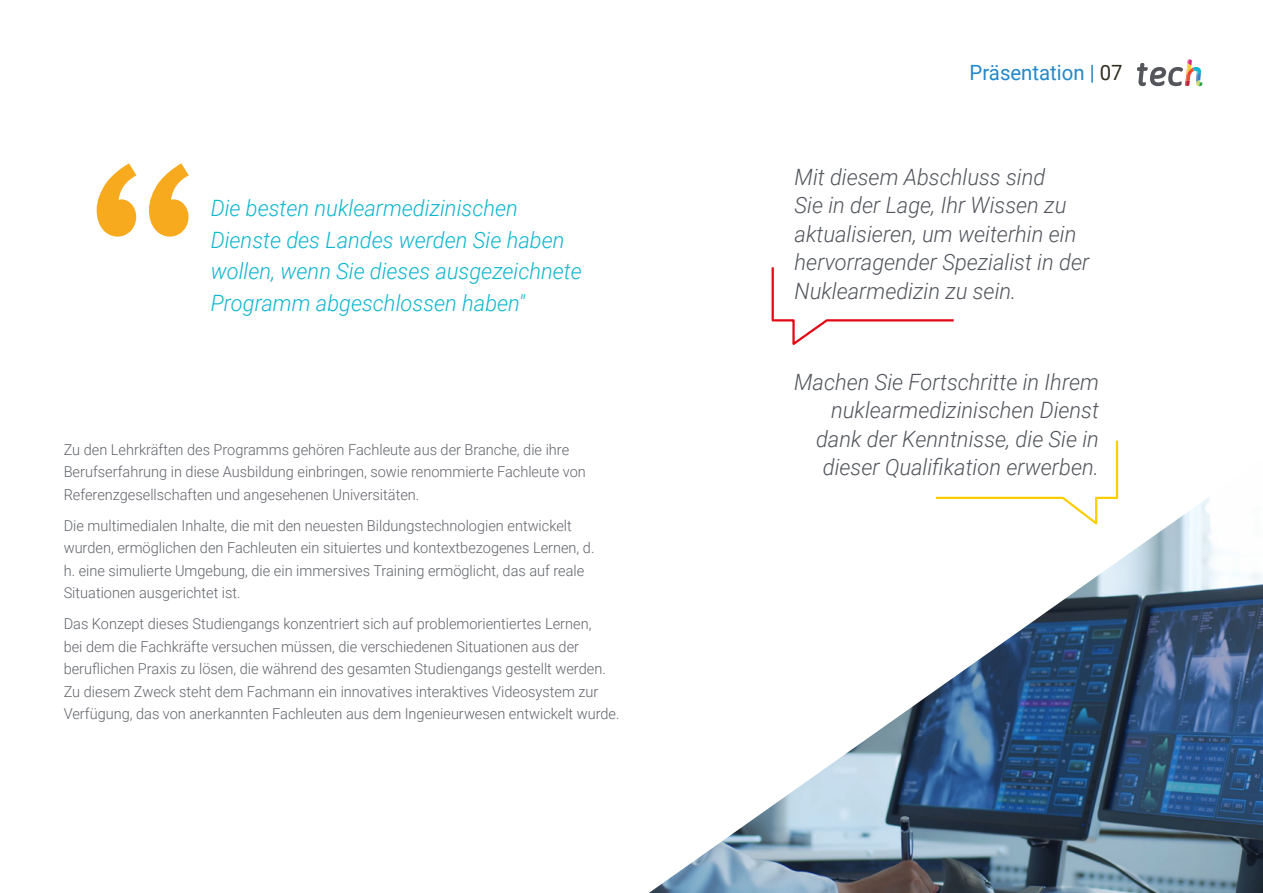
<style>
.page{position:relative;width:1263px;height:893px;background:#fff}
.page>*{position:absolute;margin:0;border:0;box-sizing:border-box;transform-origin:0 0}
.t1{font:italic 300 22.5px/28.5px "Roboto";color:#52555b;text-align:right}
.t2{font:italic 300 22.5px/31.5px "Roboto";color:#0fb6cf}
.t3{font:21px "Roboto";color:#2488c9}
.t4{font:300 15px/22.5px "Roboto";color:#61646a}
.s1{color:#1580c3}
.s2{color:#312e20}
</style>
<div class="page">
<svg style="left:97px;top:163px;width:92px;height:74px"></svg>
<svg style="left:1115px;top:440px;width:4px;height:19px"></svg>
<img style="left:649px;top:459px;width:614px;height:434px">
<svg style="left:771px;top:267px;width:183px;height:78px"></svg>
<svg style="left:1137px;top:60px;width:65px;height:27px"></svg>
<h1 class="t2" style="left:211px;top:192px;width:373px">Die besten nuklearmedizinischen Dienste des Landes werden Sie haben wollen, wenn Sie dieses ausgezeichnete Programm abgeschlossen haben"</h1>
<p class="t4" style="left:64px;top:438px;width:524px">Zu den Lehrkräften des Programms gehören Fachleute aus der Branche, die ihre<br>Berufserfahrung in diese Ausbildung einbringen, sowie renommierte Fachleute von<br>Referenzgesellschaften und angesehenen Universitäten.</p>
<p class="t4" style="left:64px;top:514px;width:532px">Die multimedialen Inhalte, die mit den neuesten Bildungstechnologien entwickelt wurden, ermöglichen den Fachleuten ein situiertes und kontextbezogenes Lernen, d. h. eine simulierte Umgebung, die ein immersives Training ermöglicht, das auf reale Situationen ausgerichtet ist.</p>
<p class="t4" style="left:64px;top:612px;width:557px">Das Konzept dieses Studiengangs konzentriert sich auf problemorientiertes Lernen,<br>bei dem die Fachkräfte versuchen müssen, die verschiedenen Situationen aus der beruflichen Praxis zu lösen, die während des gesamten Studiengangs gestellt werden.<br>Zu diesem Zweck steht dem Fachmann ein innovatives interaktives Videosystem zur Verfügung, das von anerkannten Fachleuten aus dem Ingenieurwesen entwickelt wurde.</p>
<h2 class="t3" style="left:969px;top:57px;width:155px">Präsentation <span class="s1">|</span> <span class="s2">07</span></h2>
<h1 class="t1" style="left:794px;top:162px;width:296px;text-align:left">Mit diesem Abschluss sind<br>Sie in der Lage, Ihr Wissen zu aktualisieren, um weiterhin ein hervorragender Spezialist in der<br>Nuklearmedizin zu sein.</h1>
<h1 class="t1" style="left:794px;top:367px;width:306px">Machen Sie Fortschritte in Ihrem nuklearmedizinischen Dienst dank der Kenntnisse, die Sie in dieser Qualifikation erwerben.</h1>
</div>
